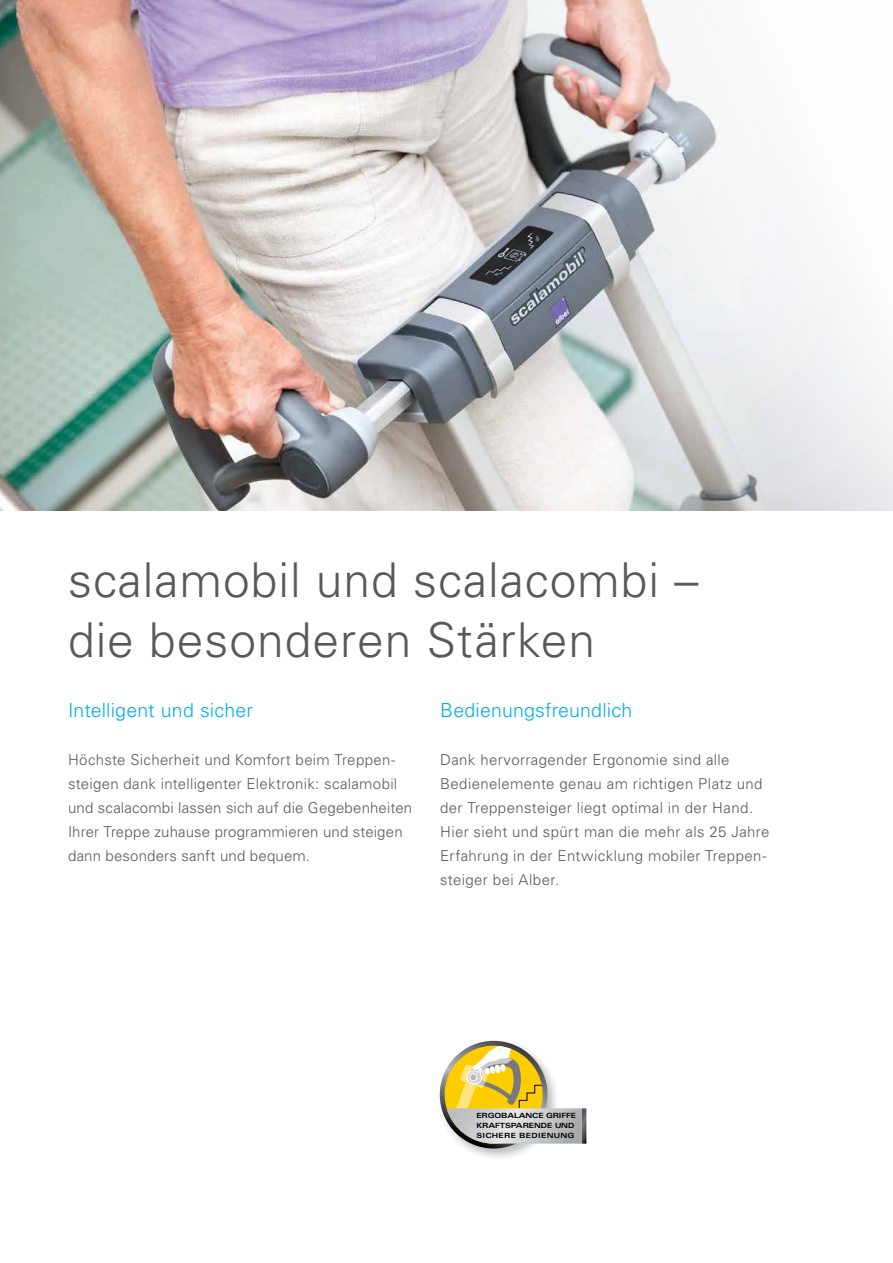
<style>
.page{position:relative;width:893px;height:1263px;background:#fff}
.page>*{position:absolute;margin:0;border:0;box-sizing:border-box;transform-origin:0 0}
.t1{font:300 48px/60px "Univers LT Std";letter-spacing:.02em;color:#58595b}
.t2{font:300 19.5px "Univers LT Std";letter-spacing:.01em;color:#00aeef}
.t3{font:300 15px/24px "Univers LT Std";letter-spacing:.02em;color:#58595b}
.t4{font:700 expanded 7.2px/9.8px "Univers LT Std";letter-spacing:-.01em;color:#000}
</style>
<div class="page">
<img style="left:0;top:0;width:893px;height:510px">
<img style="left:439px;top:1040px;width:124px;height:118px">
<svg style="left:440px;top:1041px;width:107px;height:107px"></svg>
<svg style="left:447px;top:1046px;width:139px;height:97px"></svg>
<h1 class="t1" style="left:68px;top:550px;width:632px">scalamobil und scalacombi – die besonderen Stärken</h1>
<h2 class="t2" style="left:68px;top:699px;width:186px">Intelligent und sicher</h2>
<p class="t3" style="left:68px;top:748px;width:346px">Höchste Sicherheit und Komfort beim Treppen&shy;steigen dank intelligenter Elektronik: scalamobil und scalacombi lassen sich auf die Gegebenheiten Ihrer Treppe zuhause programmieren und steigen dann besonders sanft und bequem.</p>
<h2 class="t2" style="left:440px;top:699px;width:194px">Bedienungsfreundlich</h2>
<p class="t3" style="left:440px;top:748px;width:331px">Dank hervorragender Ergonomie sind alle Bedienelemente genau am richtigen Platz und der Treppensteiger liegt optimal in der Hand.<br>Hier sieht und spürt man die mehr als 25 Jahre Erfahrung in der Entwicklung mobiler Treppen&shy;steiger bei Alber.</p>
<p class="t4" style="left:476px;top:1110px;width:101px">ERGOBALANCE GRIFFE<br>KRAFTSPARENDE UND<br>SICHERE BEDIENUNG</p>
</div>
